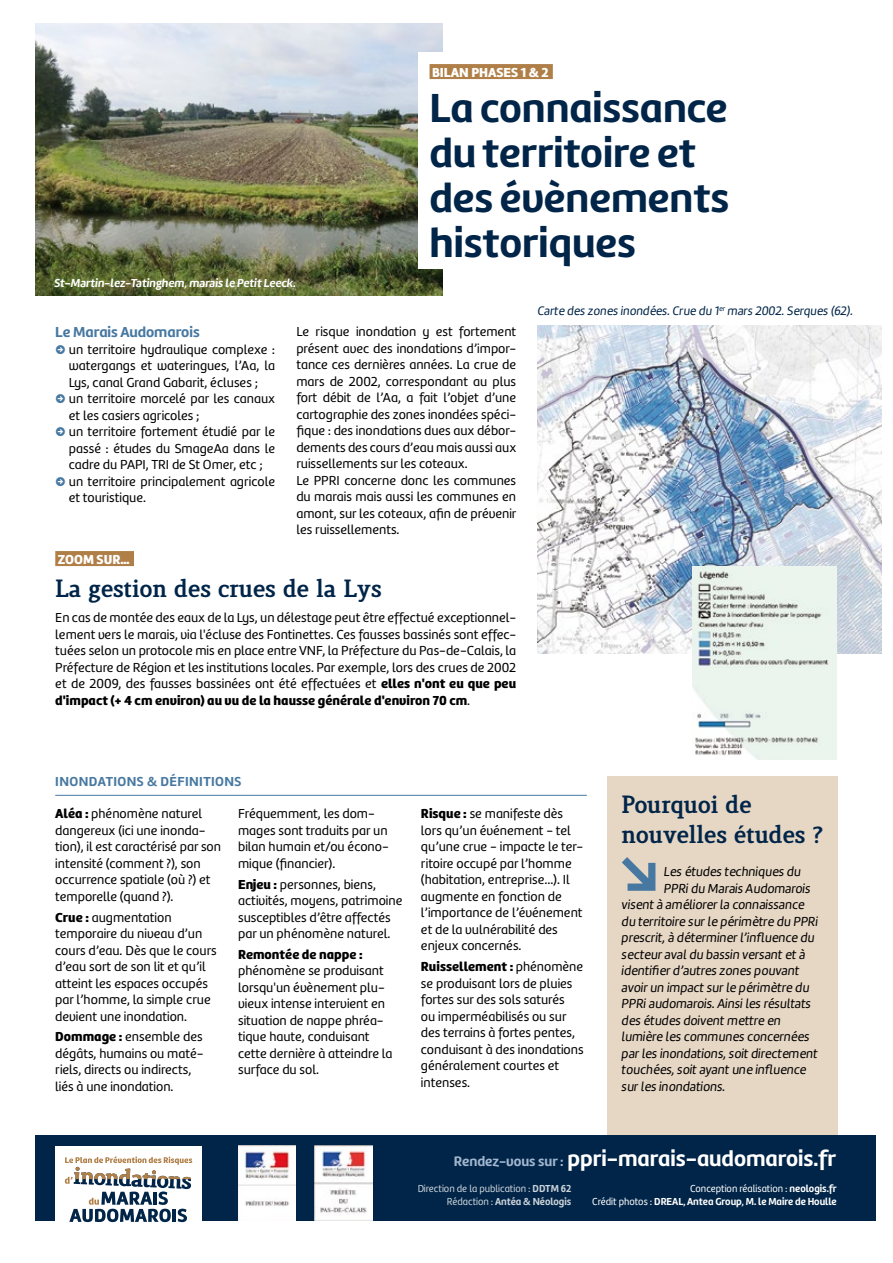
<style>
.page{position:relative;width:893px;height:1263px;background:#fff}
.page>*{position:absolute;margin:0;border:0;box-sizing:border-box;transform-origin:0 0}
.t1{font:42px/45px "Marine UP Bold";color:#012548}
.t2{font:800 24px/30px "Lenga";color:#012548}
.t3{font:22.5px "Marine UP Bold";color:#fff}
.t4{font:15px "Marine UP Bold";letter-spacing:-.005em;color:#4778a1}
.t5{font:13.5px/16.5px "Marine UP Regular";color:#000}
.t6{font:13.5px "Marine Regular Oblicua";color:#000}
.t7{font:13.5px "Marine UP Black";color:#000}
.t8{font:13.5px "Marine UP Bold";letter-spacing:.03em;color:#4778a1}
.t9{font:900 13.5px "Marine";color:#fff}
.t10{font:12.75px "Marine Regular Oblicua";color:#012548}
.t11{font:12px "Marine Bold Oblicua";color:#fff}
.t12{font:10.5px "Marine UP Bold";color:#fff;scale:.95 1}
.t13{font:10.5px "Marine UP Regular";color:#fff;scale:.95 1}
.s1{font-family:"Marine UP Black"}
.s2{font-family:"Marine UP Regular"}
.s3{font-size:14.25px;color:#a2b6cf}
.s4{font-family:"Marine UP Bold"}
</style>
<div class="page">
<div style="left:607px;top:776px;width:231px;height:380px;background:#e6d6c4"></div>
<img style="left:35px;top:23px;width:407px;height:273px">
<div style="left:418px;top:52px;width:45px;height:217px;background:#fff"></div>
<div style="left:21px;top:1135px;width:855px;height:85px;background:#012548"></div>
<div style="left:55px;top:1147px;width:147px;height:85px;background:#fff"></div>
<svg style="left:65px;top:1156px;width:127px;height:66px"></svg>
<img style="left:537px;top:326px;width:345px;height:327px">
<img style="left:692px;top:566px;width:145px;height:193px">
<img style="left:238px;top:1145px;width:57px;height:75px">
<img style="left:315px;top:1146px;width:58px;height:74px">
<div style="left:430px;top:64px;width:123px;height:15px;background:#b07f48"></div>
<svg style="left:622px;top:857px;width:33px;height:34px"></svg>
<hr style="left:55px;top:795px;width:532px;height:1px;background:#4778a1">
<div style="left:55px;top:551px;width:79px;height:15px;background:#b07f48"></div>
<div style="left:0;top:0;width:34px;height:1263px;background:#fff"></div>
<p class="t11" style="left:55px;top:275px;width:243px">St-Martin-lez-Tatinghem, marais le Petit Leeck.</p>
<p class="t9" style="left:432px;top:63px;width:118px">BILAN PHASES 1 &amp; 2</p>
<h1 class="t1" style="left:430px;top:85px;width:301px">La connaissance du territoire et des évènements historiques</h1>
<p class="t10" style="left:537px;top:303px;width:317px">Carte des zones inondées. Crue du 1<sup>er</sup> mars 2002. Serques (62).</p>
<p class="t4" style="left:55px;top:322px;width:146px">Le Marais Audomarois</p>
<p class="t5" style="left:69px;top:341px;width:208px">un territoire hydraulique complexe : watergangs et wateringues, l’Aa, la Lys, canal Grand Gabarit, écluses ; un territoire morcelé par les canaux et les casiers agricoles ;<br>un territoire fortement étudié par le passé : études du SmageAa dans le cadre du PAPI, TRI de St Omer, etc ; un territoire principalement agricole et touristique.</p>
<p class="t9" style="left:58px;top:550px;width:73px">ZOOM SUR…</p>
<p class="t5" style="left:296px;top:323px;width:222px">Le risque inondation y est fortement présent avec des inondations d’impor&shy;tance ces dernières années. La crue de mars de 2002, correspondant au plus fort débit de l’Aa, a fait l’objet d’une cartographie des zones inondées spéci&shy;fique : des inondations dues aux débor&shy;dements des cours d’eau mais aussi aux ruissellements sur les coteaux.<br>Le PPRI concerne donc les communes du marais mais aussi les communes en amont, sur les coteaux, afin de prévenir les ruissellements.</p>
<h2 class="t2" style="left:55px;top:575px;width:328px">La gestion des crues de la Lys</h2>
<p class="t5" style="left:55px;top:609px;width:462px;text-align:justify">En cas de montée des eaux de la Lys, un délestage peut être effectué exceptionnel&shy;lement vers le marais, via l'écluse des Fontinettes. Ces fausses bassinés sont effec&shy;tuées selon un protocole mis en place entre VNF, la Préfecture du Pas-de-Calais, la Préfecture de Région et les institutions locales. Par exemple, lors des crues de 2002 et de 2009, des fausses bassinées ont été effectuées et <span class="s1">elles n'ont eu que peu</span></p>
<p class="t7" style="left:55px;top:691px;width:416px">d'impact (+ 4 cm environ) au vu de la hausse générale d'environ 70 cm<span class="s2">.</span></p>
<p class="t8" style="left:55px;top:772px;width:114px">Inondations &amp; déf</p>
<p class="t8" style="left:185px;top:772px;width:57px">initions</p>
<p class="t5" style="left:55px;top:805px;width:167px"><span class="s1">Aléa :</span> phénomène naturel dangereux (ici une inonda&shy;tion), il est caractérisé par son intensité (comment ?), son occurrence spatiale (où ?) et temporelle (quand ?).</p>
<p class="t5" style="left:55px;top:909px;width:163px"><span class="s1">Crue :</span> augmentation temporaire du niveau d’un cours d’eau. Dès que le cours d’eau sort de son lit et qu’il atteint les espaces occupés par l’homme, la simple crue devient une inondation.</p>
<p class="t5" style="left:55px;top:1028px;width:150px"><span class="s1">Dommage :</span> ensemble des dégâts, humains ou maté&shy;riels, directs ou indirects, liés à une inondation.</p>
<p class="t5" style="left:238px;top:805px;width:152px">Fréquemment, les dom&shy;mages sont traduits par un bilan humain et/ou écono&shy;mique (financier).</p>
<p class="t5" style="left:238px;top:876px;width:166px"><span class="s1">Enjeu :</span> personnes, biens, activités, moyens, patrimoine susceptibles d’être affectés par un phénomène naturel.</p>
<p class="t7" style="left:238px;top:945px;width:126px">Remontée de nappe :</p>
<p class="t5" style="left:238px;top:962px;width:156px">phénomène se produisant lorsqu'un évènement plu&shy;vieux intense intervient en situation de nappe phréa&shy;tique haute, conduisant cette dernière à atteindre la surface du sol.</p>
<p class="t5" style="left:421px;top:805px;width:164px"><span class="s1">Risque :</span> se manifeste dès lors qu’un événement - tel qu’une crue - impacte le ter&shy;ritoire occupé par l’homme (habitation, entreprise…). Il augmente en fonction de l’importance de l’événement et de la vulnérabilité des enjeux concernés.</p>
<p class="t7" style="left:421px;top:958px;width:164px">Ruissellement : <span class="s2">phénomène</span></p>
<p class="t5" style="left:421px;top:975px;width:164px">se produisant lors de pluies fortes sur des sols saturés<br>ou imperméabilisés ou sur des terrains à fortes pentes, conduisant à des inondations généralement courtes et intenses.</p>
<h2 class="t2" style="left:622px;top:791px;width:203px">Pourquoi de nouvelles études ?</h2>
<p class="t6" style="left:664px;top:863px;width:138px">Les études techniques du</p>
<p class="t6" style="left:664px;top:880px;width:148px">PPRi du Marais Audomarois</p>
<p class="t6" style="left:622px;top:896px;width:184px">visent à améliorer la connaissance</p>
<p class="t6" style="left:622px;top:913px;width:198px">du territoire sur le périmètre du PPRi</p>
<p class="t6" style="left:622px;top:929px;width:194px">prescrit, à déterminer l’influence du</p>
<p class="t6" style="left:622px;top:946px;width:185px">secteur aval du bassin versant et à</p>
<p class="t6" style="left:622px;top:962px;width:179px">identifier d’autres zones pouvant</p>
<p class="t6" style="left:622px;top:979px;width:189px">avoir un impact sur le périmètre du</p>
<p class="t6" style="left:622px;top:995px;width:191px">PPRi audomarois. Ainsi les résultats</p>
<p class="t6" style="left:622px;top:1012px;width:161px">des études doivent mettre en</p>
<p class="t6" style="left:622px;top:1028px;width:190px">lumière les communes concernées</p>
<p class="t6" style="left:622px;top:1045px;width:198px">par les inondations, soit directement</p>
<p class="t6" style="left:622px;top:1061px;width:186px">touchées, soit ayant une influence</p>
<p class="t6" style="left:622px;top:1078px;width:105px">sur les inondations.</p>
<h3 class="t3" style="left:454px;top:1144px;width:384px"><span class="s3">Rendez-vous sur :</span> ppri-marais-audomarois.fr</h3>
<p class="t13" style="left:417px;top:1182px;width:164px">Direction de la publication : <span class="s4">DDTM 62</span></p>
<p class="t12" style="left:447px;top:1195px;width:133px"><span class="s2">Rédaction :</span> Antéa &amp; Néologis</p>
<p class="t13" style="left:690px;top:1182px;width:156px">Conception réalisation : <span class="s4">neologis.fr</span></p>
<p class="t12" style="left:592px;top:1195px;width:259px"><span class="s2">Crédit photos :</span> DREAL, Antea Group, M. le Maire de Houlle</p>
</div>
